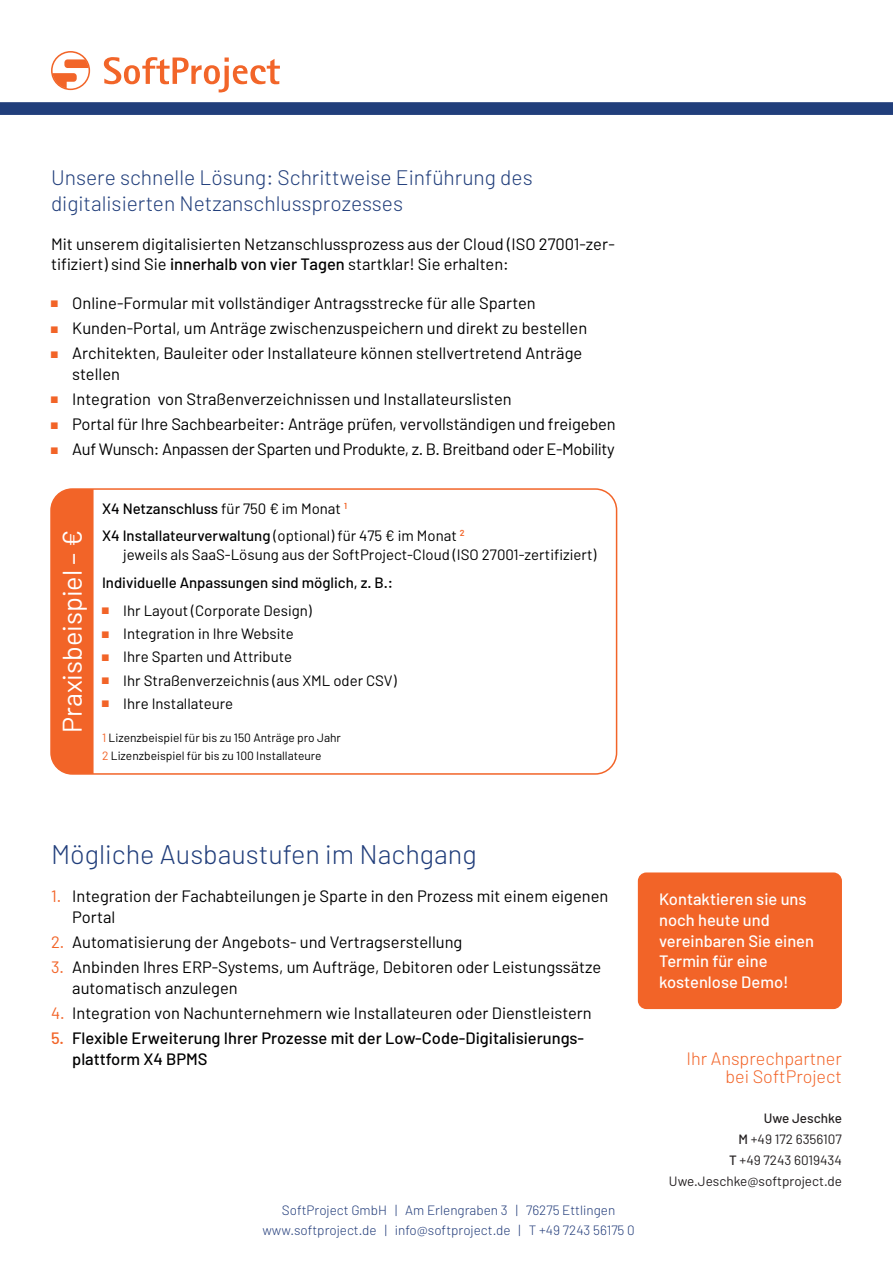
<style>
.page{position:relative;width:893px;height:1263px;background:#fff}
.page>*{position:absolute;margin:0;border:0;box-sizing:border-box;transform-origin:0 0}
.t1{font:300 27px "Barlow";color:#213e7b}
.t2{font:27px "Barlow";color:#fff}
.t3{font:300 21px/26.2px "Barlow";color:#213e7b}
.t4{font:300 18px/18px "Barlow";color:#f26428;text-align:right}
.t5{font:16.5px/20.7px "Barlow";color:#000001}
.t6{font:500 16.5px/20.7px "Barlow";color:#000001}
.t7{font:500 16.5px/20.7px "Barlow";color:#fff}
.t8{font:16.5px "Barlow";letter-spacing:-.025em;color:#000001}
.t9{font:15px "Barlow";color:#000001}
.t10{font:500 15px/27.8px "Barlow";color:#000001}
.t11{font:300 13.5px/20.2px "Barlow";color:#223c7a;text-align:center}
.t12{font:13.5px/21px "Barlow";color:#231f20;text-align:right}
.t13{font:12px/18px "Barlow";color:#000001}
.s1{font-weight:500}
.s2{font-family:"Consolas";font-size:12px;color:#f26428}
.s3{font-weight:400}
.s4{color:#f26428}
</style>
<div class="page">
<svg style="left:0;top:102px;width:893px;height:13px;background:#25417d"></svg>
<svg style="left:104px;top:57px;width:176px;height:35px"></svg>
<svg style="left:51px;top:51px;width:39px;height:39px"></svg>
<div style="left:50px;top:488px;width:567px;height:287px;border:2px solid #f26428;border-radius:21px"></div>
<div style="left:51px;top:489px;width:43px;height:285px;background:#f26428"></div>
<div style="left:638px;top:872px;width:204px;height:137px;background:#f26428;border-radius:9px"></div>
<p class="t3" style="left:51px;top:163px;width:483px">Unsere schnelle Lösung: Schrittweise Einführung des digitalisierten Netzanschlussprozesses</p>
<p class="t5" style="left:51px;top:233px;width:565px">Mit unserem digitalisierten Netzanschlussprozess aus der Cloud (ISO 27001-zer&shy;tifiziert) sind Sie <span class="s1">innerhalb von vier Tagen</span> startklar! Sie erhalten:</p>
<p class="t5" style="left:51px;top:292px;width:486px"><span class="s2">■</span> Online-Formular mit vollständiger Antragsstrecke für alle Sparten</p>
<p class="t5" style="left:51px;top:317px;width:538px"><span class="s2">■</span> Kunden-Portal, um Anträge zwischenzuspeichern und direkt zu bestellen</p>
<p class="t5" style="left:72px;top:342px;width:512px;text-indent:-21px"><span class="s2">■</span> Architekten, Bauleiter oder Installateure können stellvertretend Anträge stellen</p>
<p class="t5" style="left:51px;top:388px;width:462px"><span class="s2">■</span> Integration von Straßenverzeichnissen und Installateurslisten</p>
<p class="t5" style="left:51px;top:413px;width:566px"><span class="s2">■</span> Portal für Ihre Sachbearbeiter: Anträge prüfen, vervollständigen und freigeben</p>
<p class="t8" style="left:51px;top:439px;width:565px"><span class="s2">■</span> Auf Wunsch: Anpassen der Sparten und Produkte, z. B. Breitband oder E-Mobility</p>
<h1 class="t2" style="left:55px;top:733px;width:204px;rotate:-90deg">Praxisbeispiel – €</h1>
<p class="t10" style="left:102px;top:494px;width:364px">X4 Netzanschluss <span class="s3">für 750 € im Monat</span> <sup>1<br></sup>X4 Installateurverwaltung <span class="s3">(optional) für 475 € im Monat</span> <sup>2</sup></p>
<p class="t9" style="left:123px;top:545px;width:475px">jeweils als SaaS-Lösung aus der SoftProject-Cloud (ISO 27001-zertifiziert)</p>
<p class="t10" style="left:102px;top:568px;width:292px">Individuelle Anpassungen sind möglich, z. B.:</p>
<p class="t9" style="left:102px;top:601px;width:211px"><span class="s2">■</span> Ihr Layout (Corporate Design)</p>
<p class="t9" style="left:102px;top:624px;width:193px"><span class="s2">■</span> Integration in Ihre Website</p>
<p class="t9" style="left:102px;top:647px;width:191px"><span class="s2">■</span> Ihre Sparten und Attribute</p>
<p class="t9" style="left:102px;top:670px;width:296px"><span class="s2">■</span> Ihr Straßenverzeichnis (aus XML oder CSV)</p>
<p class="t9" style="left:102px;top:694px;width:133px"><span class="s2">■</span> Ihre Installateure</p>
<p class="t13" style="left:102px;top:728px;width:240px"><span class="s4">1</span> Lizenzbeispiel für bis zu 150 Anträge pro Jahr<br><span class="s4">2</span> Lizenzbeispiel für bis zu 100 Installateure</p>
<h1 class="t1" style="left:51px;top:837px;width:427px">Mögliche Ausbaustufen im Nachgang</h1>
<p class="t5" style="left:72px;top:885px;width:538px;text-indent:-21px"><span class="s4">1.</span> Integration der Fachabteilungen je Sparte in den Prozess mit einem eigenen<br>Portal</p>
<p class="t5" style="left:51px;top:931px;width:413px"><span class="s4">2.</span> Automatisierung der Angebots- und Vertragserstellung</p>
<p class="t5" style="left:72px;top:956px;width:530px;text-indent:-21px"><span class="s4">3.</span> Anbinden Ihres ERP-Systems, um Aufträge, Debitoren oder Leistungssätze automatisch anzulegen</p>
<p class="t5" style="left:51px;top:1002px;width:542px"><span class="s4">4.</span> Integration von Nachunternehmern wie Installateuren oder Dienstleistern</p>
<p class="t6" style="left:72px;top:1027px;width:513px;text-indent:-21px"><span class="s4">5.</span> Flexible Erweiterung Ihrer Prozesse mit der Low-Code-Digitalisierungs&shy;plattform X4 BPMS</p>
<p class="t11" style="left:262px;top:1199px;width:374px">SoftProject GmbH | Am Erlengraben 3 | 76275 Ettlingen www.softproject.de | info@softproject.de | T +49 7243 56175 0</p>
<p class="t7" style="left:659px;top:888px;width:157px">Kontaktieren sie uns noch heute und vereinbaren Sie einen<br>Termin für eine kostenlose Demo!</p>
<p class="t4" style="left:686px;top:1048px;width:157px">Ihr Ansprechpartner bei SoftProject</p>
<p class="t12" style="left:669px;top:1107px;width:174px"><span class="s1">Uwe Jeschke<br>M</span> +49 172 6356107<br><span class="s1">T</span> +49 7243 6019434<br>Uwe.Jeschke@softproject.de</p>
</div>
